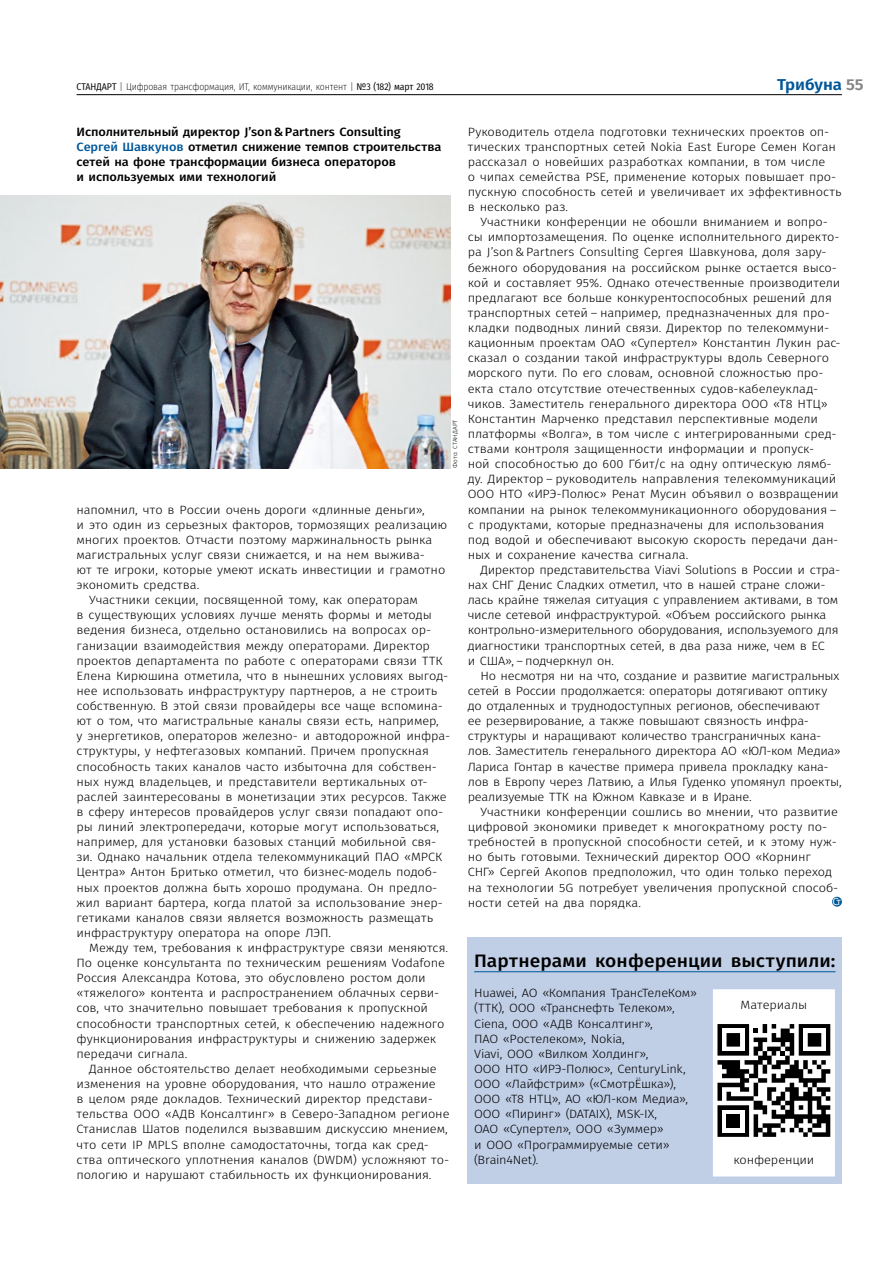
<style>
.page{position:relative;width:893px;height:1263px;background:#fff}
.page>*{position:absolute;margin:0;border:0;box-sizing:border-box;transform-origin:0 0}
.t1{font:500 18px "Fira Sans";letter-spacing:.005em;color:#000;scale:1.06 1}
.Rub{font:600 15.75px "Fira Sans";letter-spacing:-.005em;color:#005799;scale:1.06 1}
.body{font:300 12px/15.1px "Fira Sans";letter-spacing:-.01em;color:#000;scale:1.07 1}
.bodF{font:300 12px/15.1px "Fira Sans";letter-spacing:-.02em;color:#000;scale:1.07 1}
.gCapK{font:500 12px/15.1px "Fira Sans";letter-spacing:-.005em;color:#000;scale:1.07 1}
.Fira_6_5{font:300 12px "Fira Sans";letter-spacing:-.01em;color:#000;scale:1.07 1}
.t2{font:9.9px "Noto Sans";color:#fff}
.t3{font:200 9.75px "Fira Sans Condensed";letter-spacing:-.015em;color:#000}
.gAut{font:300 6px "Fira Sans";letter-spacing:.015em;color:#000;scale:1.07 1}
.s1{font-weight:400}
.s2{color:#868786}
.s3{color:#005799}
</style>
<div class="page">
<img style="left:0;top:196px;width:451px;height:272px">
<div style="left:468px;top:937px;width:374px;height:246px;background:#c0cee6"></div>
<hr style="left:474px;top:971px;width:362px;height:1px;background:#005799">
<div style="left:706px;top:982px;width:136px;height:201px;background:#fff;border:7px solid #c0cee6"></div>
<div style="left:713px;top:1019px;width:122px;height:122px;background:#fff"></div>
<svg style="left:717px;top:1024px;width:113px;height:113px"></svg>
<div style="left:832px;top:897px;width:10px;height:10px;background:#005799;border-radius:50%"></div>
<hr style="left:77px;top:94px;width:765px;height:1px;background:#000">
<p class="t3" style="left:77px;top:80px;width:359px"><span class="s1">СТАНДАРТ</span> | Цифровая трансформация, ИТ, коммуникации, контент | <span class="s1">№3 (182) март 2018</span></p>
<p class="Rub" style="left:777px;top:72px;width:83px">Трибуна <span class="s2">55</span></p>
<p class="gCapK" style="left:77px;top:123px;width:343px">Исполнительный директор J’son&amp;Partners Consulting <span class="s3">Сергей Шавкунов</span> отметил снижение темпов строительства сетей на фоне трансформации бизнеса операторов<br>и используемых ими технологий</p>
<p class="gAut" style="left:451px;top:468px;width:47px;rotate:-90deg">Фото: СТАНДАРТ</p>
<p class="body" style="left:77px;top:502px;width:348px">напомнил, что в России очень дороги «длинные деньги»,<br>и это один из серьезных факторов, тормозящих реализацию многих проектов. Отчасти поэтому маржинальность рынка магистральных услуг связи снижается, и на нем выжива-<br>ют те игроки, которые умеют искать инвестиции и грамотно экономить средства.</p>
<p class="body" style="left:77px;top:592px;width:351px;text-indent:13px">Участники секции, посвященной тому, как операторам<br>в существующих условиях лучше менять формы и методы ведения бизнеса, отдельно остановились на вопросах ор&shy;ганизации взаимодействия между операторами. Директор проектов департамента по работе с операторами связи ТТК Елена Кирюшина отметила, что в нынешних условиях выгод&shy;нее использовать инфраструктуру партнеров, а не строить собственную. В этой связи провайдеры все чаще вспомина&shy;ют о том, что магистральные каналы связи есть, например,<br>у энергетиков, операторов железно- и автодорожной инфра&shy;структуры, у нефтегазовых компаний. Причем пропускная способность таких каналов часто избыточна для собствен&shy;ных нужд владельцев, и представители вертикальных от&shy;раслей заинтересованы в монетизации этих ресурсов. Также в сферу интересов провайдеров услуг связи попадают опо&shy;ры линий электропередачи, которые могут использоваться, например, для установки базовых станций мобильной свя&shy;зи. Однако начальник отдела телекоммуникаций ПАО «МРСК Центра» Антон Бритько отметил, что бизнес-модель подоб&shy;ных проектов должна быть хорошо продумана. Он предло&shy;жил вариант бартера, когда платой за использование энер&shy;гетиками каналов связи является возможность размещать инфраструктуру оператора на опоре ЛЭП.</p>
<p class="body" style="left:77px;top:940px;width:349px;text-indent:13px">Между тем, требования к инфраструктуре связи меняются.<br>По оценке консультанта по техническим решениям Vodafone Россия Александра Котова, это обусловлено ростом доли «тяжелого» контента и распространением облачных серви&shy;сов, что значительно повышает требования к пропускной способности транспортных сетей, к обеспечению надежного функционирования инфраструктуры и снижению задержек передачи сигнала.</p>
<p class="body" style="left:77px;top:1061px;width:350px;text-indent:13px">Данное обстоятельство делает необходимыми серьезные изменения на уровне оборудования, что нашло отражение<br>в целом ряде докладов. Технический директор представи&shy;тельства ООО «АДВ Консалтинг» в Северо-Западном регионе Станислав Шатов поделился вызвавшим дискуссию мнением, что сети IP MPLS вполне самодостаточны, тогда как сред&shy;ства оптического уплотнения каналов (DWDM) усложняют то&shy;пологию и нарушают стабильность их функционирования.</p>
<p class="body" style="left:468px;top:124px;width:351px">Руководитель отдела подготовки технических проектов оп&shy;тических транспортных сетей Nokia East Europe Семен Коган рассказал о новейших разработках компании, в том числе<br>о чипах семейства PSE, применение которых повышает про&shy;пускную способность сетей и увеличивает их эффективность в несколько раз.</p>
<p class="body" style="left:468px;top:214px;width:350px;text-indent:13px">Участники конференции не обошли вниманием и вопро&shy;сы импортозамещения. По оценке исполнительного директо&shy;ра J’son&amp;Partners Consulting Сергея Шавкунова, доля зару&shy;бежного оборудования на российском рынке остается высо&shy;кой и составляет 95%. Однако отечественные производители предлагают все больше конкурентоспособных решений для транспортных сетей – например, предназначенных для про&shy;кладки подводных линий связи. Директор по телекоммуни&shy;кационным проектам ОАО «Супертел» Константин Лукин рас&shy;сказал о создании такой инфраструктуры вдоль Северного морского пути. По его словам, основной сложностью про&shy;екта стало отсутствие отечественных судов-кабелеуклад&shy;чиков. Заместитель генерального директора ООО «Т8 НТЦ» Константин Марченко представил перспективные модели платформы «Волга», в том числе с интегрированными сред&shy;ствами контроля защищенности информации и пропуск-<br>ной способностью до 600 Гбит/с на одну оптическую лямб&shy;ду. Директор – руководитель направления телекоммуникаций ООО НТО «ИРЭ-Полюс» Ренат Мусин объявил о возвращении компании на рынок телекоммуникационного оборудования – с продуктами, которые предназначены для использования под водой и обеспечивают высокую скорость передачи дан&shy;ных и сохранение качества сигнала.</p>
<p class="body" style="left:468px;top:562px;width:349px;text-indent:13px">Директор представительства Viavi Solutions в России и стра&shy;нах СНГ Денис Сладких отметил, что в нашей стране сложи&shy;лась крайне тяжелая ситуация с управлением активами, в том числе сетевой инфраструктурой. «Объем российского рынка контрольно-измерительного оборудования, используемого для диагностики транспортных сетей, в два раза ниже, чем в ЕС<br>и США», – подчеркнул он.</p>
<p class="body" style="left:468px;top:668px;width:351px;text-indent:13px">Но несмотря ни на что, создание и развитие магистральных сетей в России продолжается: операторы дотягивают оптику до отдаленных и труднодоступных регионов, обеспечивают<br>ее резервирование, а также повышают связность инфра&shy;структуры и наращивают количество трансграничных кана&shy;лов. Заместитель генерального директора АО «ЮЛ-ком Медиа» Лариса Гонтар в качестве примера привела прокладку кана&shy;лов в Европу через Латвию, а Илья Гуденко упомянул проекты, реализуемые ТТК на Южном Кавказе и в Иране.</p>
<p class="body" style="left:468px;top:804px;width:348px;text-indent:13px">Участники конференции сошлись во мнении, что развитие цифровой экономики приведет к многократному росту по&shy;требностей в пропускной способности сетей, и к этому нуж&shy;но быть готовыми. Технический директор ООО «Корнинг СНГ» Сергей Акопов предположил, что один только переход на технологии 5G потребует увеличения пропускной способ&shy;ности сетей на два порядка.</p>
<p class="t2" style="left:833px;top:895px;width:10px">Ст</p>
<p class="t1" style="left:474px;top:946px;width:342px">Партнерами конференции выступили:</p>
<p class="bodF" style="left:474px;top:985px;width:210px">Huawei, АО «Компания ТрансТелеКом» (ТТК), ООО «Транснефть Телеком»,<br>Ciena, ООО «АДВ Консалтинг»,<br>ПАО «Ростелеком», Nokia,<br>Viavi, ООО «Вилком Холдинг»,<br>ООО НТО «ИРЭ-Полюс», CenturyLink,<br>ООО «Лайфстрим» («СмотрЁшка»),<br>ООО «Т8 НТЦ», АО «ЮЛ-ком Медиа»,<br>ООО «Пиринг» (DATAIX), MSK-IX,<br>ОАО «Супертел», ООО «Зуммер»<br>и ООО «Программируемые сети» (Brain4Net).</p>
<p class="Fira_6_5" style="left:741px;top:996px;width:64px">Материалы</p>
<p class="Fira_6_5" style="left:733px;top:1151px;width:77px">конференции</p>
</div>
